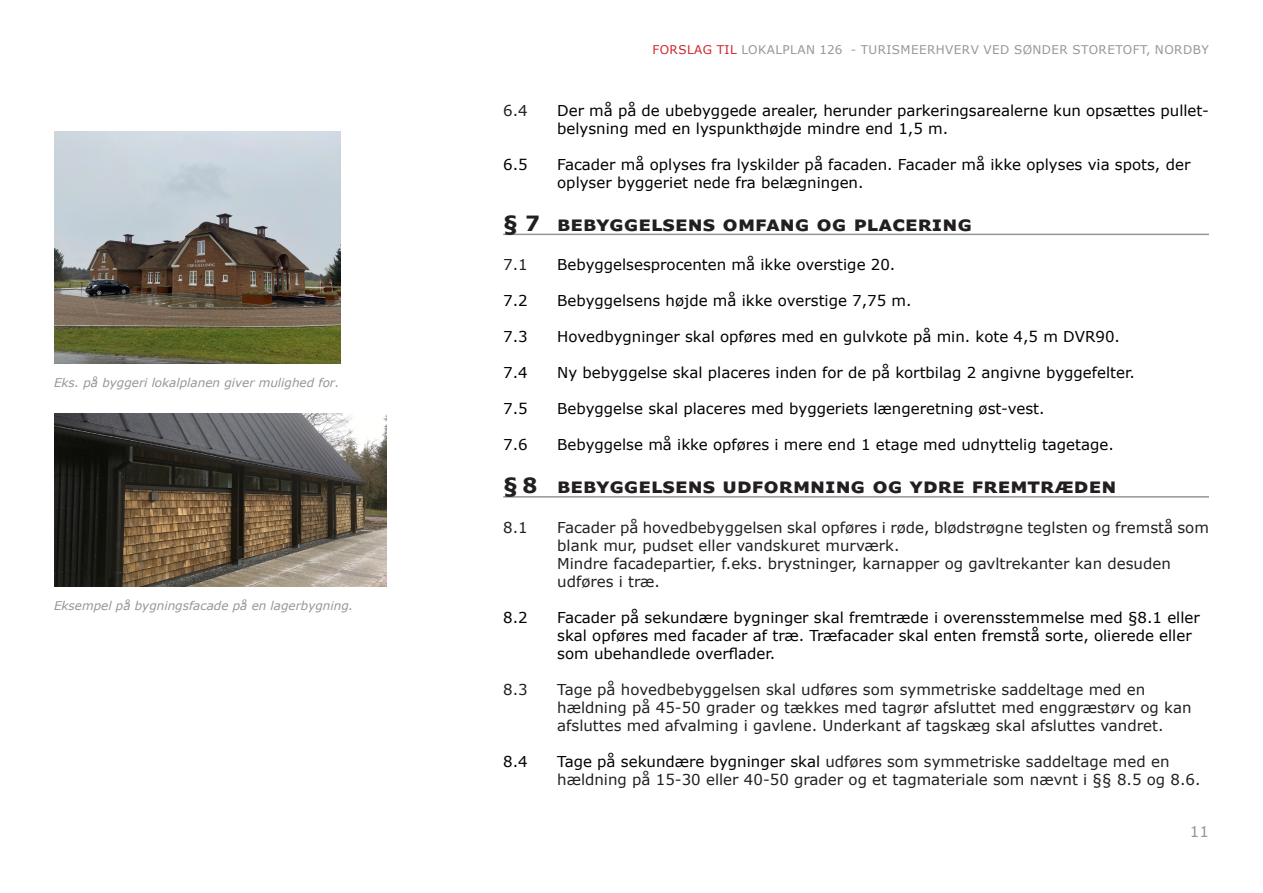
<style>
.page{position:relative;width:1263px;height:893px;background:#fff}
.page>*{position:absolute;margin:0;border:0;box-sizing:border-box;transform-origin:0 0}
.Overskrift_til_indho{font:700 21px "Verdana";color:#231f20}
.Afsnitsformat_1{font:15px "Verdana";color:#000}
.Afsnitsformat_1-2{font:15px "Verdana";color:#231f20}
.t1{font:15px "Verdana";color:#969696}
.Forklaring{font:italic 12px "Verdana";color:#969696}
.t2{font:12px "Verdana";letter-spacing:.035em;color:#969696}
.s1{color:#d1232a}
.s2{color:#000}
</style>
<div class="page">
<hr style="left:503px;top:234px;width:706px;height:1px;background:#969696">
<hr style="left:503px;top:496px;width:706px;height:2px;background:#969696">
<img style="left:54px;top:413px;width:333px;height:174px">
<img style="left:54px;top:132px;width:287px;height:232px">
<p class="Forklaring" style="left:54px;top:375px;width:287px">Eks. på byggeri lokalplanen giver mulighed for.</p>
<p class="Forklaring" style="left:54px;top:598px;width:301px">Eksempel på bygningsfacade på en lagerbygning.</p>
<p class="t2" style="left:652px;top:41px;width:558px"><span class="s1">FORSLAG TIL</span> LOKALPLAN 126 - TURISMEERHVERV VED SØNDER STORETOFT, NORDBY</p>
<p class="Afsnitsformat_1-2" style="left:503px;top:100px;width:26px">6.4</p>
<p class="Afsnitsformat_1" style="left:557px;top:100px;width:653px">Der må på de ubebyggede arealer, herunder parkeringsarealerne kun opsættes pullet-</p>
<p class="Afsnitsformat_1" style="left:557px;top:118px;width:393px">belysning med en lyspunkthøjde mindre end 1,5 m.</p>
<p class="Afsnitsformat_1" style="left:503px;top:154px;width:26px">6.5</p>
<p class="Afsnitsformat_1" style="left:557px;top:154px;width:635px">Facader må oplyses fra lyskilder på facaden. Facader må ikke oplyses via spots, der</p>
<p class="Afsnitsformat_1" style="left:557px;top:172px;width:308px">oplyser byggeriet nede fra belægningen.</p>
<p class="Overskrift_til_indho" style="left:503px;top:208px;width:470px">§ 7 Bebyggelsens omfang og placering</p>
<p class="Afsnitsformat_1-2" style="left:503px;top:254px;width:26px">7.1</p>
<p class="Afsnitsformat_1" style="left:557px;top:254px;width:340px">Bebyggelsesprocenten må ikke overstige 20.</p>
<p class="Afsnitsformat_1" style="left:503px;top:290px;width:26px">7.2</p>
<p class="Afsnitsformat_1" style="left:557px;top:290px;width:356px">Bebyggelsens højde må ikke overstige 7,75 m.</p>
<p class="Afsnitsformat_1" style="left:503px;top:326px;width:26px">7.3</p>
<p class="Afsnitsformat_1" style="left:557px;top:326px;width:564px">Hovedbygninger skal opføres med en gulvkote på min. kote 4,5 m DVR90.</p>
<p class="Afsnitsformat_1" style="left:503px;top:362px;width:26px">7.4</p>
<p class="Afsnitsformat_1" style="left:557px;top:362px;width:579px">Ny bebyggelse skal placeres inden for de på kortbilag 2 angivne byggefelter.</p>
<p class="Afsnitsformat_1" style="left:503px;top:398px;width:26px">7.5</p>
<p class="Afsnitsformat_1" style="left:557px;top:398px;width:489px">Bebyggelse skal placeres med byggeriets længeretning øst-vest.</p>
<p class="Afsnitsformat_1" style="left:503px;top:434px;width:26px">7.6</p>
<p class="Afsnitsformat_1" style="left:557px;top:434px;width:558px">Bebyggelse må ikke opføres i mere end 1 etage med udnyttelig tagetage.</p>
<p class="Overskrift_til_indho" style="left:503px;top:471px;width:615px">§ 8 Bebyggelsens udformning og ydre fremtræden</p>
<p class="Afsnitsformat_1-2" style="left:503px;top:517px;width:26px">8.1</p>
<p class="Afsnitsformat_1-2" style="left:557px;top:517px;width:653px">Facader på hovedbebyggelsen skal opføres i røde, blødstrøgne teglsten og fremstå som</p>
<p class="Afsnitsformat_1-2" style="left:557px;top:535px;width:344px">blank mur, pudset eller vandskuret murværk.</p>
<p class="Afsnitsformat_1-2" style="left:557px;top:553px;width:615px">Mindre facadepartier, f.eks. brystninger, karnapper og gavltrekanter kan desuden</p>
<p class="Afsnitsformat_1-2" style="left:557px;top:571px;width:104px">udføres i træ.</p>
<p class="Afsnitsformat_1" style="left:503px;top:607px;width:26px">8.2</p>
<p class="Afsnitsformat_1" style="left:557px;top:607px;width:644px">Facader på sekundære bygninger skal fremtræde i overensstemmelse med §8.1 eller</p>
<p class="Afsnitsformat_1" style="left:557px;top:625px;width:636px">skal opføres med facader af træ. Træfacader skal enten fremstå sorte, olierede eller</p>
<p class="Afsnitsformat_1" style="left:557px;top:643px;width:219px">som ubehandlede overflader.</p>
<p class="Afsnitsformat_1-2" style="left:503px;top:679px;width:26px">8.3</p>
<p class="Afsnitsformat_1-2" style="left:557px;top:679px;width:590px">Tage på hovedbebyggelsen skal udføres som symmetriske saddeltage med en</p>
<p class="Afsnitsformat_1-2" style="left:557px;top:697px;width:636px">hældning på 45-50 grader og tækkes med tagrør afsluttet med enggræstørv og kan</p>
<p class="Afsnitsformat_1-2" style="left:557px;top:715px;width:608px">afsluttes med afvalming i gavlene. Underkant af tagskæg skal afsluttes vandret.</p>
<p class="Afsnitsformat_1" style="left:503px;top:751px;width:26px">8.4</p>
<p class="Afsnitsformat_1-2" style="left:557px;top:751px;width:614px"><span class="s2">Tage på sekundære bygninger skal</span> udføres som symmetriske saddeltage med en</p>
<p class="Afsnitsformat_1-2" style="left:557px;top:769px;width:645px">hældning på 15-30 eller 40-50 grader og et tagmateriale som nævnt i §§ 8.5 og 8.6.</p>
<p class="t1" style="left:1190px;top:821px;width:21px">11</p>
</div>
